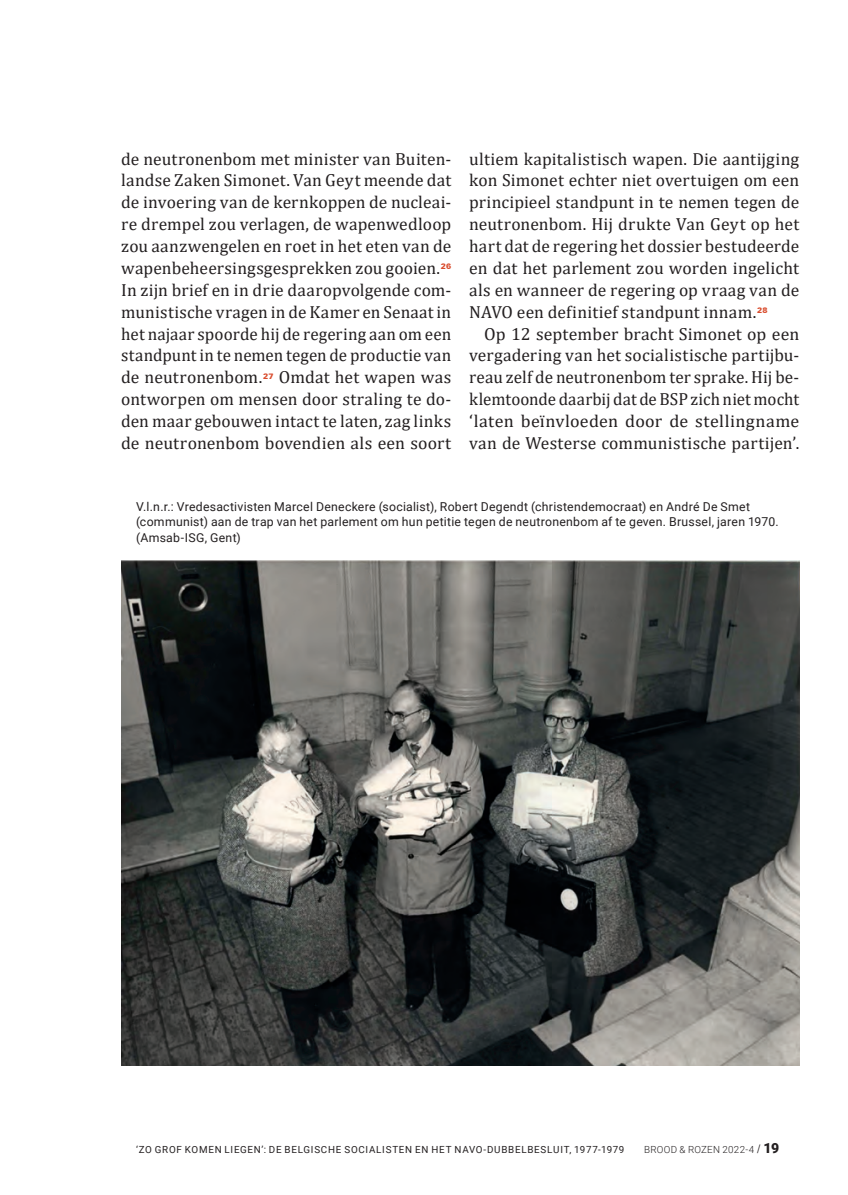
<style>
.page{position:relative;width:848px;height:1195px;background:#fff}
.page>*{position:absolute;margin:0;border:0;box-sizing:border-box;transform-origin:0 0}
.t1{font:17.5px/21.9px "Cambria";letter-spacing:.01em;color:#231f20;text-align:justify}
.t2{font:12.25px/15.8px "Roboto";letter-spacing:.02em;color:#231f20}
.t3{font:9.8px "Roboto";letter-spacing:.075em;color:#231f20}
.t4{font:300 9.8px "Roboto";letter-spacing:.03em;color:#231f20}
.t5{font:900 7.7px "Zurich BT";color:#d94c2d}
.s1{font-family:"Swiss 721 BT";font-weight:700;font-style:italic;font-size:10.5px}
.s2{font-weight:900;font-size:14px}
</style>
<div class="page">
<img style="left:121px;top:560px;width:678px;height:505px">
<p class="t1" style="left:121px;top:147px;width:331px">de neutronenbom met minister van Buiten&shy;landse Zaken Simonet. Van Geyt meende dat de invoering van de kernkoppen de nucleai&shy;re drempel zou verlagen, de wapenwedloop zou aanzwengelen en roet in het eten van de wapenbeheersingsgesprekken zou gooien.</p>
<p class="t5" style="left:441px;top:262px;width:12px">26</p>
<p class="t1" style="left:121px;top:279px;width:331px">In zijn brief en in drie daaropvolgende com&shy;munistische vragen in de Kamer en Senaat in het najaar spoorde hij de regering aan om een standpunt in te nemen tegen de productie van de neutronenbom.</p>
<p class="t1" style="left:121px;top:366px;width:331px;text-indent:157px">Omdat het wapen was ontworpen om mensen door straling te do&shy;den maar gebouwen intact te laten, zag links de neutronenbom bovendien als een soort</p>
<p class="t5" style="left:263px;top:371px;width:12px">27</p>
<p class="t1" style="left:469px;top:147px;width:331px">ultiem kapitalistisch wapen. Die aantijging kon Simonet echter niet overtuigen om een principieel standpunt in te nemen tegen de neutronenbom. Hij drukte Van Geyt op het hart dat de regering het dossier bestudeerde en dat het parlement zou worden ingelicht als en wanneer de regering op vraag van de NAVO een definitief standpunt innam.</p>
<p class="t5" style="left:757px;top:306px;width:12px">28</p>
<p class="t1" style="left:469px;top:322px;width:331px;text-indent:15px">Op 12 september bracht Simonet op een vergadering van het socialistische partijbu&shy;reau zelf de neutronenbom ter sprake. Hij be&shy;klemtoonde daarbij dat de BSP zich niet mocht ‘laten beïnvloeden door de stellingname van de Westerse communistische partijen’.</p>
<p class="t2" style="left:136px;top:498px;width:644px">V.l.n.r.: Vredesactivisten Marcel Deneckere (socialist), Robert Degendt (christendemocraat) en André De Smet (communist) aan de trap van het parlement om hun petitie tegen de neutronenbom af te geven. Brussel, jaren 1970. (Amsab-ISG, Gent)</p>
<p class="t3" style="left:136px;top:1142px;width:490px">‘ZO GROF KOMEN LIEGEN’: DE BELGISCHE SOCIALISTEN EN HET NAVO-DUBBELBESLUIT, 1977-1979</p>
<p class="t4" style="left:644px;top:1142px;width:137px">BROOD &amp; ROZEN 2022-4 <span class="s1">/</span> <span class="s2">19</span></p>
</div>
